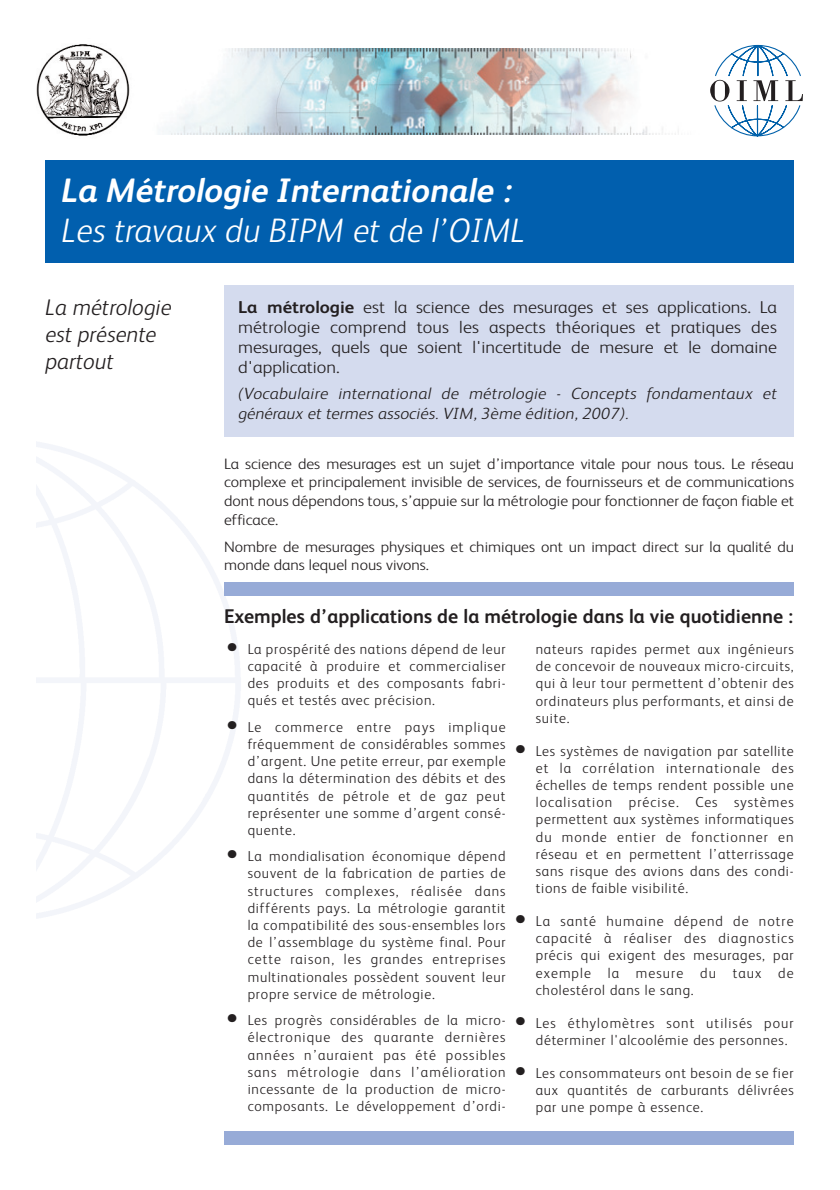
<style>
.page{position:relative;width:840px;height:1190px;background:#fff}
.page>*{position:absolute;margin:0;border:0;box-sizing:border-box;transform-origin:0 0}
.t1{font:italic 700 34px "FS Albert";color:#fff}
.t2{font:italic 300 34px "FS Albert";color:#fff}
.t3{font:italic 300 22.6px/27.2px "FS Albert";color:#231f20}
.t4{font:700 19.8px "FS Albert";color:#231f20}
.t5{font:300 17.2px/20px "FS Albert";color:#231f20;text-align:justify;scale:1.07 1}
.t6{font:italic 300 16.2px/20px "FS Albert";letter-spacing:.01em;color:#231f20;scale:1.07 1}
.t7{font:300 15.2px/18.6px "FS Albert";color:#231f20;text-align:justify;scale:1.06 1}
.t8{font:300 14.4px/17.2px "FS Albert";letter-spacing:.055em;color:#231f20;text-align:justify}
.s1{font-weight:700}
.s2{font-size:26px}
</style>
<div class="page">
<div style="left:45px;top:160px;width:749px;height:103px;background:#015fae"></div>
<div style="left:224px;top:583px;width:570px;height:13px;background:#97abd7"></div>
<div style="left:224px;top:285px;width:570px;height:152px;background:#d4dbee"></div>
<div style="left:224px;top:1131px;width:570px;height:14px;background:#97abd7"></div>
<img style="left:163px;top:48px;width:516px;height:86px">
<img style="left:36px;top:44px;width:94px;height:92px">
<svg style="left:710px;top:45px;width:93px;height:91px"></svg>
<h1 class="t1" style="left:62px;top:176px;width:452px">La Métrologie Internationale :</h1>
<h1 class="t2" style="left:62px;top:219px;width:465px">Les travaux du BIPM et de l’OIML</h1>
<h2 class="t3" style="left:45px;top:296px;width:128px">La métrologie est présente partout</h2>
<p class="t5" style="left:238px;top:299px;width:505px"><span class="s1">La métrologie</span> est la science des mesurages et ses applications. La métrologie comprend tous les aspects théoriques et pratiques des mesurages, quels que soient l'incertitude de mesure et le domaine d'application.</p>
<p class="t6" style="left:238px;top:385px;width:505px">(Vocabulaire international de métrologie - Concepts fondamentaux et généraux et termes associés. VIM, 3ème édition, 2007).</p>
<p class="t7" style="left:224px;top:456px;width:539px">La science des mesurages est un sujet d’importance vitale pour nous tous. Le réseau complexe et principalement invisible de services, de fournisseurs et de communications dont nous dépendons tous, s’appuie sur la métrologie pour fonctionner de façon fiable et efficace.</p>
<p class="t7" style="left:224px;top:539px;width:539px">Nombre de mesurages physiques et chimiques ont un impact direct sur la qualité du monde dans lequel nous vivons.</p>
<h3 class="t4" style="left:224px;top:608px;width:570px">Exemples d’applications de la métrologie dans la vie quotidienne :</h3>
<p class="t8" style="left:248px;top:642px;width:259px;text-indent:-22px"><span class="s2">•</span> La prospérité des nations dépend de leur capacité à produire et commercialiser des produits et des composants fabri&shy;qués et testés avec précision.</p>
<p class="t8" style="left:248px;top:720px;width:259px;text-indent:-22px"><span class="s2">•</span> Le commerce entre pays implique fréquemment de considérables sommes d’argent. Une petite erreur, par exemple dans la détermination des débits et des quantités de pétrole et de gaz peut représenter une somme d’argent consé&shy;quente.</p>
<p class="t8" style="left:248px;top:849px;width:259px;text-indent:-22px"><span class="s2">•</span> La mondialisation économique dépend souvent de la fabrication de parties de structures complexes, réalisée dans différents pays. La métrologie garantit la compatibilité des sous-ensembles lors de l’assemblage du système final. Pour cette raison, les grandes entreprises multinationales possèdent souvent leur propre service de métrologie.</p>
<p class="t8" style="left:248px;top:1013px;width:259px;text-indent:-22px"><span class="s2">•</span> Les progrès considérables de la micro&shy;électronique des quarante dernières années n’auraient pas été possibles sans métrologie dans l’amélioration incessante de la production de micro&shy;composants. Le développement d’ordi-</p>
<p class="t8" style="left:536px;top:642px;width:259px">nateurs rapides permet aux ingénieurs de concevoir de nouveaux micro-circuits, qui à leur tour permettent d’obtenir des ordinateurs plus performants, et ainsi de suite.</p>
<p class="t8" style="left:536px;top:744px;width:259px;text-indent:-22px"><span class="s2">•</span> Les systèmes de navigation par satellite et la corrélation internationale des échelles de temps rendent possible une localisation précise. Ces systèmes permettent aux systèmes informatiques du monde entier de fonctionner en réseau et en permettent l’atterrissage sans risque des avions dans des condi&shy;tions de faible visibilité.</p>
<p class="t8" style="left:536px;top:914px;width:259px;text-indent:-22px"><span class="s2">•</span> La santé humaine dépend de notre capacité à réaliser des diagnostics précis qui exigent des mesurages, par exemple la mesure du taux de cholestérol dans le sang.</p>
<p class="t8" style="left:536px;top:1016px;width:259px;text-indent:-22px"><span class="s2">•</span> Les éthylomètres sont utilisés pour déterminer l'alcoolémie des personnes.</p>
<p class="t8" style="left:536px;top:1066px;width:259px;text-indent:-22px"><span class="s2">•</span> Les consommateurs ont besoin de se fier aux quantités de carburants délivrées par une pompe à essence.</p>
</div>
